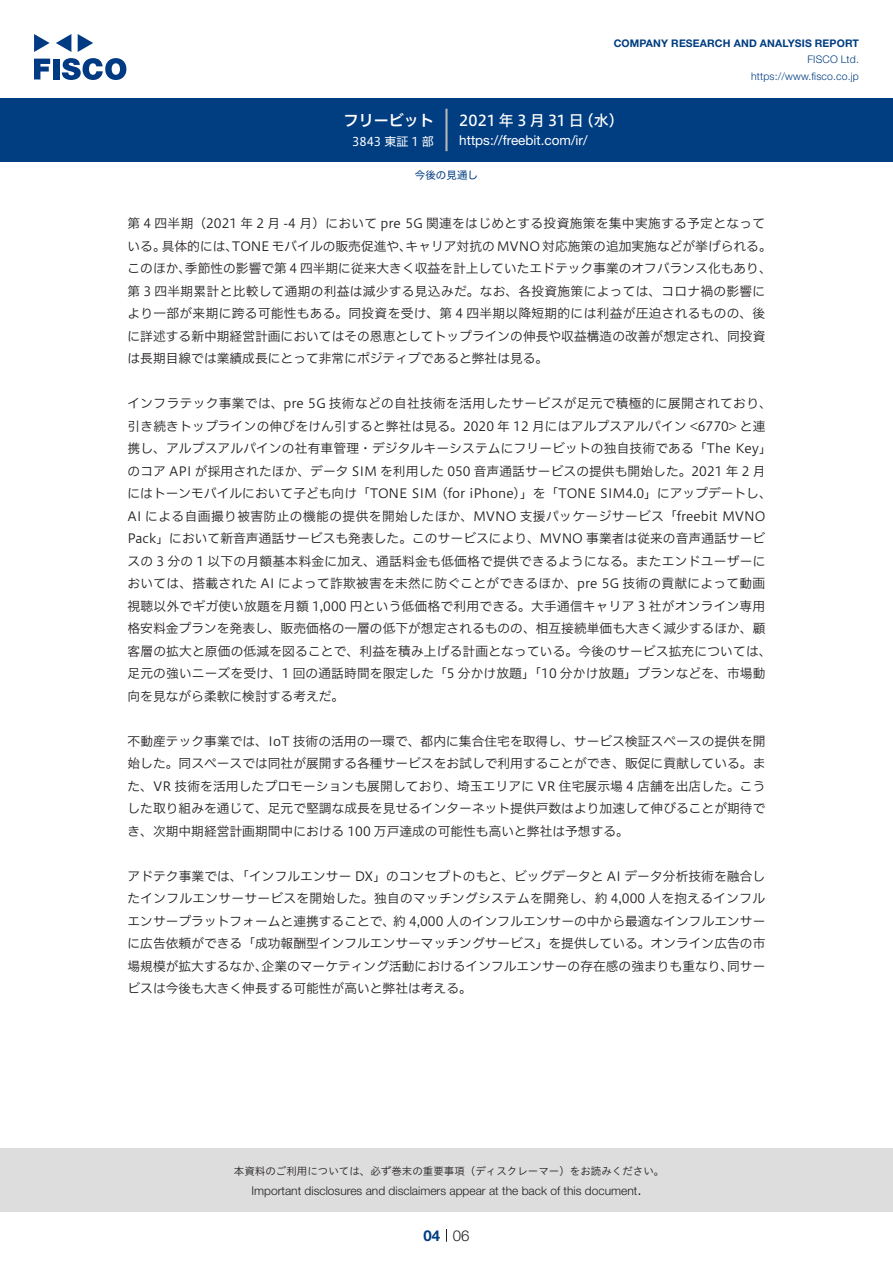
<style>
.page{position:relative;width:893px;height:1263px;background:#fff}
.page>*{position:absolute;margin:0;border:0;box-sizing:border-box;transform-origin:0 0}
.t1{font:15px "Hiragino UD Sans F Std N W5";letter-spacing:.175em;color:#fff}
.t2{font:15px "Hiragino UD Sans F Std N W6";color:#fff}
.t3{font:300 15px "Helvetica Neue LT Std";color:#231f20}
.t4{font:700 15px "Helvetica Neue LT Std";color:#003d81}
.t5{font:13.5px "Helvetica Neue LT Std";color:#fff}
.t6{font:12.75px/22.5px "Hiragino UD Sans F Std N W3";letter-spacing:.005em;color:#231f20}
.t7{font:300 12px "Helvetica Neue LT Std";color:#231f20}
.t8{font:12px "Hiragino UD Sans F Std N W4";color:#fff}
.t9{font:10.5px "Hiragino UD Sans Std W3";color:#231f20}
.t10{font:700 10.5px "Helvetica Neue LT Std";letter-spacing:.015em;color:#003d81}
.t11{font:300 10.5px/16.5px "Helvetica Neue LT Std";letter-spacing:.015em;color:#003d81;text-align:right}
.t12{font:10.5px "Hiragino UD Sans F Std N W4";color:#003d81}
</style>
<div class="page">
<div style="left:0;top:1148px;width:893px;height:64px;background:#ddd"></div>
<svg style="left:34px;top:59px;width:16px;height:20px"></svg>
<div style="left:53px;top:59px;width:6px;height:20px;background:#003a83"></div>
<svg style="left:62px;top:58px;width:64px;height:22px"></svg>
<svg style="left:34px;top:34px;width:16px;height:18px"></svg>
<svg style="left:78px;top:34px;width:15px;height:18px"></svg>
<svg style="left:56px;top:34px;width:15px;height:18px"></svg>
<div style="left:0;top:98px;width:893px;height:64px;background:#003d81"></div>
<hr style="left:445px;top:109px;width:3px;height:42px;background:#b5b5b6">
<svg style="left:446px;top:1229px;width:1px;height:13px"></svg>
<p class="t2" style="left:344px;top:109px;width:92px">フリービット</p>
<p class="t8" style="left:352px;top:132px;width:83px">3843 東証 1 部</p>
<p class="t10" style="left:614px;top:37px;width:247px">COMPANY RESEARCH AND ANALYSIS REPORT</p>
<p class="t11" style="left:751px;top:51px;width:109px">FISCO Ltd. https://www.fisco.co j p.</p>
<p class="t1" style="left:459px;top:109px;width:126px">2021年3月31日</p>
<p class="t1" style="left:579px;top:109px;width:46px">（水(</p>
<p class="t5" style="left:459px;top:132px;width:130px">https://freebit.com /i r/</p>
<p class="t12" style="left:415px;top:167px;width:64px">今後の見通し</p>
<p class="t6" style="left:406px;top:211px;width:368px;text-indent:-278px">第 4 四半期（2021 年 2 月 -4 月）において pre 5G 関連をはじめとする投資施策を集中実施する予定となってキャリア対抗の MVNO 対応施策の追加実施などが挙げられる。</p>
<p class="t6" style="left:232px;top:234px;width:182px">TONE モバイルの販売促進や、</p>
<p class="t6" style="left:162px;top:234px;width:78px">具体的には、</p>
<p class="t6" style="left:128px;top:234px;width:40px">いる。</p>
<p class="t6" style="left:185px;top:256px;width:588px">季節性の影響で第 4 四半期に従来大きく収益を計上していたエドテック事業のオフバランス化もあり、</p>
<p class="t6" style="left:128px;top:256px;width:639px">このほか、<br>第 3 四半期累計と比較して通期の利益は減少する見込みだ。なお、各投資施策によっては、コロナ禍の影響により一部が来期に跨る可能性もある。同投資を受け、第 4 四半期以降短期的には利益が圧迫されるものの、後に詳述する新中期経営計画においてはその恩恵としてトップラインの伸長や収益構造の改善が想定され、同投資は長期目線では業績成長にとって非常にポジティブであると弊社は見る。</p>
<p class="t6" style="left:128px;top:391px;width:646px">インフラテック事業では、pre 5G 技術などの自社技術を活用したサービスが足元で積極的に展開されており、引き続きトップラインの伸びをけん引すると弊社は見る。2020 年 12 月にはアルプスアルパイン &lt;6770&gt; と連携し、アルプスアルパインの社有車管理・デジタルキーシステムにフリービットの独自技術である「The Key「のコア API が採用されたほか、データ SIM を利用した 050 音声通話サービスの提供も開始した。2021 年 2 月にはトーンモバイルにおいて子ども向け「TONE SIM (for iPhone)」を「TONE SIM4.0」にアップデートし、AI による自画撮り被害防止の機能の提供を開始したほか、MVNO 支援パッケージサービス「freebit MVNO Pack」において新音声通話サービスも発表した。このサービスにより、MVNO 事業者は従来の音声通話サービスの 3 分の 1 以下の月額基本料金に加え、通話料金も低価格で提供できるようになる。またエンドユーザーにおいては、搭載された AI によって詐欺被害を未然に防ぐことができるほか、pre 5G 技術の貢献によって動画視聴以外でギガ使い放題を月額 1,000 円という低価格で利用できる。大手通信キャリア 3 社がオンライン専用格安料金プランを発表し、販売価格の一層の低下が想定されるものの、相互接続単価も大きく減少するほか、顧客層の拡大と原価の低減を図ることで、利益を積み上げる計画となっている。今後のサービス拡充については、足元の強いニーズを受け、1 回の通話時間を限定した「5 分かけ放題」「10 分かけ放題」プランなどを、市場動向を見ながら柔軟に検討する考えだ。</p>
<p class="t6" style="left:128px;top:729px;width:639px;text-align:justify">不動産テック事業では、IoT 技術の活用の一環で、都内に集合住宅を取得し、サービス検証スペースの提供を開始した。同スペースでは同社が展開する各種サービスをお試しで利用することができ、販促に貢献している。また、VR 技術を活用したプロモーションも展開しており、埼玉エリアに VR 住宅展示場 4 店舗を出店した。こうした取り組みを通じて、足元で堅調な成長を見せるインターネット提供戸数はより加速して伸びることが期待でき、次期中期経営計画期間中における 100 万戸達成の可能性も高いと弊社は予想する。</p>
<p class="t6" style="left:128px;top:864px;width:639px;text-align:right">アドテク事業では、「インフルエンサー DX」のコンセプトのもと、ビッグデータと AI データ分析技術を融合したインフルエンサーサービスを開始した。独自のマッチングシステムを開発し、約 4,000 人を抱えるインフル約 4,000 人のインフルエンサーの中から最適なインフルエンサー</p>
<p class="t6" style="left:128px;top:909px;width:269px">エンサープラットフォームと連携することで、</p>
<p class="t6" style="left:128px;top:931px;width:639px">に広告依頼ができる「成功報酬型インフルエンサーマッチングサービス」を提供している。オンライン広告の市</p>
<p class="t6" style="left:727px;top:954px;width:40px">同サー</p>
<p class="t6" style="left:128px;top:954px;width:346px">場規模が拡大するなか、<br>ビスは今後も大きく伸長する可能性が高いと弊社は考える。</p>
<p class="t6" style="left:262px;top:954px;width:473px">企業のマーケティング活動におけるインフルエンサーの存在感の強まりも重なり、</p>
<p class="t9" style="left:234px;top:1163px;width:432px">本資料のご利用については、必ず巻末の重要事項（ディスクレーマー）をお読みください。</p>
<p class="t3" style="left:637px;top:1180px;width:6px">.</p>
<p class="t7" style="left:251px;top:1183px;width:387px">Important disclosures and disclaimers appear at the back of this document</p>
<p class="t4" style="left:423px;top:1226px;width:18px">04</p>
<p class="t3" style="left:453px;top:1226px;width:18px">06</p>
</div>
